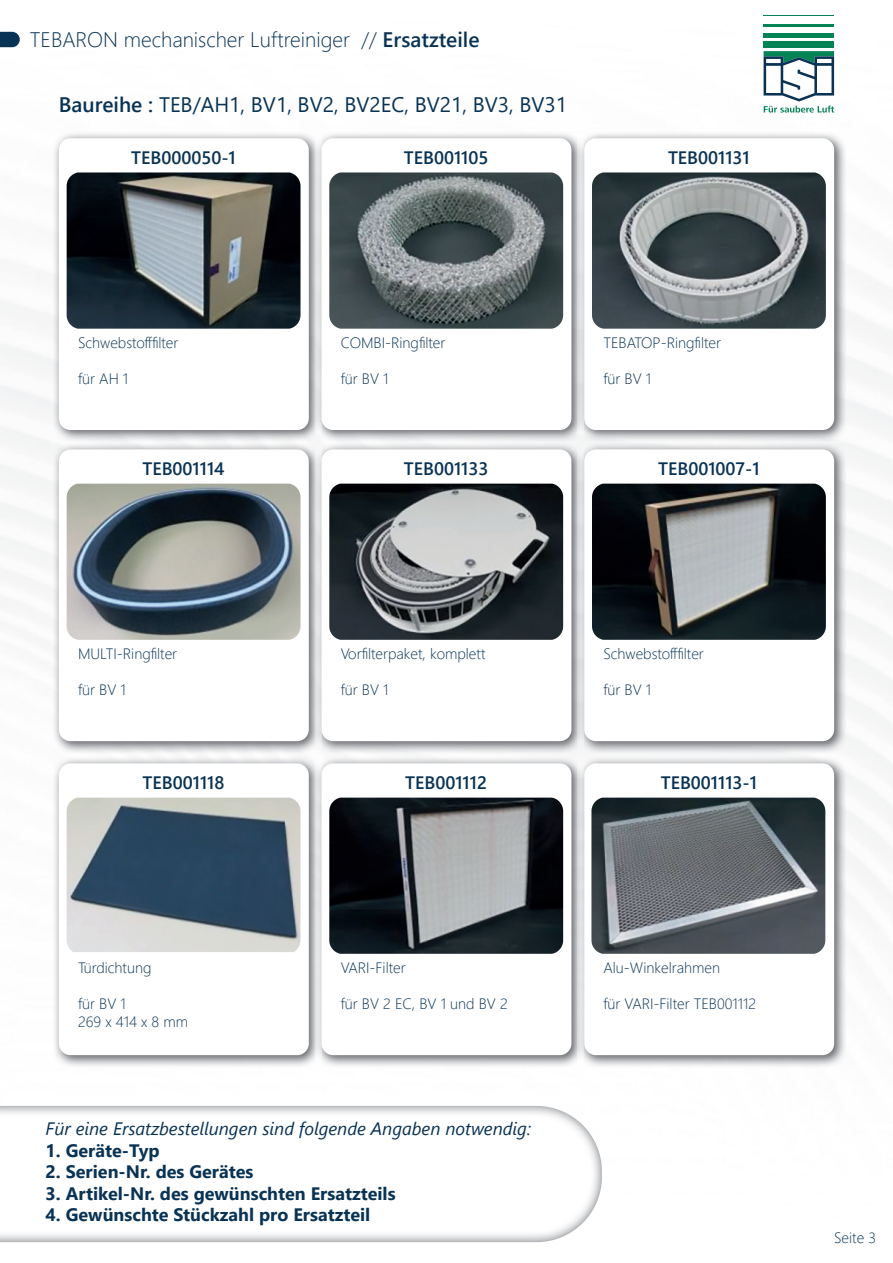
<style>
.page{position:relative;width:893px;height:1263px;background:#fff}
.page>*{position:absolute;margin:0;border:0;box-sizing:border-box;transform-origin:0 0}
.t1{font:21px "Segoe UI";color:#093355}
.t2{font:300 21px "Segoe UI";color:#093355}
.t3{font:700 18px "Segoe UI";color:#093355}
.t4{font:600 18px "Segoe UI";color:#093355}
.t5{font:italic 18px "Segoe UI";color:#093355}
.t6{font:600 18px "Segoe UI";color:#093351}
.t7{font:300 15px/18px "Segoe UI";color:#093355}
.s1{font-weight:600}
</style>
<div class="page">
<img style="left:0;top:15px;width:893px;height:1228px">
<img style="left:53px;top:132px;width:262px;height:622px">
<div style="left:59px;top:138px;width:250px;height:292px;background:#fff;border-radius:12px"></div>
<img style="left:67px;top:172px;width:233px;height:157px">
<img style="left:321px;top:132px;width:257px;height:622px">
<img style="left:315px;top:132px;width:6px;height:622px">
<div style="left:322px;top:138px;width:249px;height:292px;background:#fff;border-radius:12px"></div>
<img style="left:329px;top:172px;width:234px;height:157px">
<img style="left:584px;top:132px;width:262px;height:622px">
<img style="left:578px;top:132px;width:6px;height:622px">
<div style="left:584px;top:138px;width:250px;height:292px;background:#fff;border-radius:12px"></div>
<img style="left:592px;top:172px;width:234px;height:157px">
<div style="left:59px;top:449px;width:250px;height:292px;background:#fff;border-radius:12px"></div>
<img style="left:67px;top:484px;width:233px;height:156px">
<div style="left:322px;top:449px;width:249px;height:292px;background:#fff;border-radius:12px"></div>
<img style="left:329px;top:484px;width:234px;height:156px">
<div style="left:584px;top:449px;width:250px;height:292px;background:#fff;border-radius:12px"></div>
<img style="left:592px;top:484px;width:234px;height:156px">
<img style="left:53px;top:757px;width:262px;height:311px">
<div style="left:59px;top:763px;width:250px;height:292px;background:#fff;border-radius:12px"></div>
<img style="left:67px;top:798px;width:233px;height:154px">
<img style="left:321px;top:757px;width:257px;height:311px">
<img style="left:315px;top:757px;width:6px;height:311px">
<div style="left:322px;top:763px;width:249px;height:292px;background:#fff;border-radius:12px"></div>
<img style="left:329px;top:798px;width:234px;height:156px">
<img style="left:584px;top:757px;width:262px;height:311px">
<img style="left:578px;top:757px;width:6px;height:311px">
<div style="left:584px;top:763px;width:250px;height:292px;background:#fff;border-radius:12px"></div>
<img style="left:0;top:1106px;width:602px;height:136px">
<img style="left:591px;top:798px;width:234px;height:156px">
<hr style="left:764px;top:15px;width:70px;height:1px;background:#048355">
<hr style="left:764px;top:24px;width:70px;height:2px;background:#048355">
<hr style="left:764px;top:33px;width:70px;height:4px;background:#048355">
<div style="left:764px;top:42px;width:70px;height:6px;background:#048355"></div>
<svg style="left:764px;top:51px;width:70px;height:62px"></svg>
<svg style="left:0;top:32px;width:20px;height:15px"></svg>
<h1 class="t2" style="left:30px;top:31px;width:451px">TEBARON mechanischer Luftreiniger // <span class="s1">Ersatzteile</span></h1>
<h1 class="t1" style="left:59px;top:97px;width:510px"><span class="s1">Baureihe :</span> TEB/AH1, BV1, BV2, BV2EC, BV21, BV3, BV31</h1>
<p class="t6" style="left:131px;top:151px;width:106px">TEB000050-1</p>
<p class="t4" style="left:404px;top:151px;width:86px">TEB001105</p>
<p class="t4" style="left:668px;top:151px;width:83px">TEB001131</p>
<p class="t7" style="left:78px;top:332px;width:102px">Schwebstofffilter</p>
<p class="t7" style="left:78px;top:371px;width:52px">für AH 1</p>
<p class="t7" style="left:341px;top:332px;width:106px">COMBI-Ringfilter</p>
<p class="t7" style="left:341px;top:371px;width:49px">für BV 1</p>
<p class="t7" style="left:603px;top:332px;width:119px">TEBATOP-Ringfilter</p>
<p class="t7" style="left:603px;top:371px;width:49px">für BV 1</p>
<p class="t4" style="left:142px;top:462px;width:84px">TEB001114</p>
<p class="t4" style="left:404px;top:462px;width:86px">TEB001133</p>
<p class="t4" style="left:658px;top:462px;width:103px">TEB001007-1</p>
<p class="t7" style="left:78px;top:643px;width:101px">MULTI-Ringfilter</p>
<p class="t7" style="left:78px;top:682px;width:49px">für BV 1</p>
<p class="t7" style="left:341px;top:643px;width:146px">Vorfilterpaket, komplett</p>
<p class="t7" style="left:341px;top:682px;width:49px">für BV 1</p>
<p class="t7" style="left:603px;top:643px;width:102px">Schwebstofffilter</p>
<p class="t7" style="left:603px;top:682px;width:49px">für BV 1</p>
<p class="t4" style="left:143px;top:776px;width:83px">TEB001118</p>
<p class="t4" style="left:405px;top:776px;width:83px">TEB001112</p>
<p class="t4" style="left:661px;top:776px;width:98px">TEB001113-1</p>
<p class="t7" style="left:78px;top:960px;width:75px">Türdichtung</p>
<p class="t7" style="left:78px;top:996px;width:112px">für BV 1<br>269 x 414 x 8 mm</p>
<p class="t7" style="left:341px;top:960px;width:67px">VARI-Filter</p>
<p class="t7" style="left:341px;top:996px;width:169px">für BV 2 EC, BV 1 und BV 2</p>
<p class="t7" style="left:603px;top:960px;width:118px">Alu-Winkelrahmen</p>
<p class="t7" style="left:603px;top:996px;width:154px">für VARI-Filter TEB001112</p>
<p class="t5" style="left:46px;top:1121px;width:487px">Für eine Ersatzbestellungen sind folgende Angaben notwendig:</p>
<p class="t3" style="left:46px;top:1143px;width:116px">1. Geräte-Typ</p>
<p class="t3" style="left:46px;top:1165px;width:209px">2. Serien-Nr. des Gerätes</p>
<p class="t3" style="left:46px;top:1186px;width:351px">3. Artikel-Nr. des gewünschten Ersatzteils</p>
<p class="t3" style="left:46px;top:1208px;width:326px">4. Gewünschte Stückzahl pro Ersatzteil</p>
<p class="t7" style="left:834px;top:1230px;width:43px">Seite 3</p>
</div>
